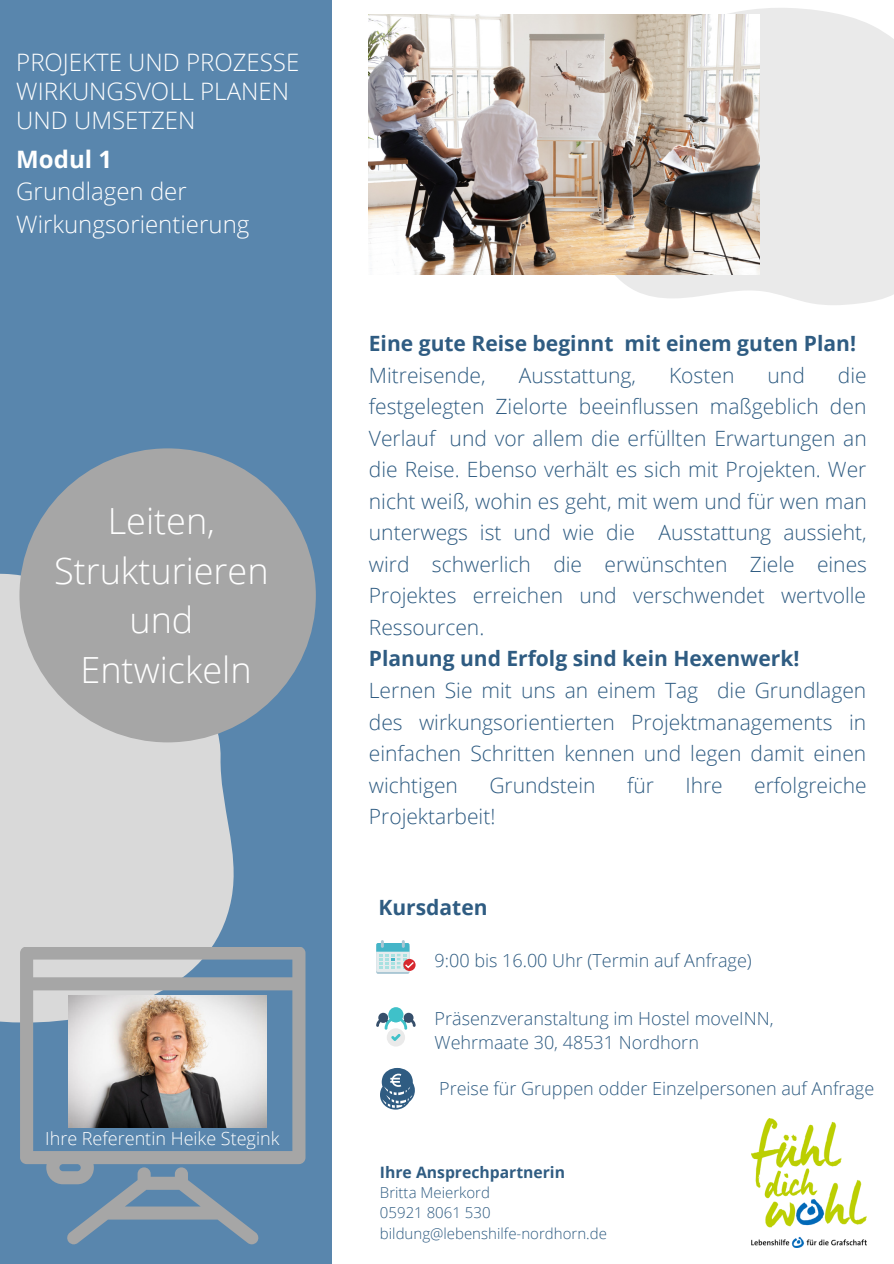
<style>
.page{position:relative;width:894px;height:1264px;background:#fff}
.page>*{position:absolute;margin:0;border:0;box-sizing:border-box;transform-origin:0 0}
.t1{font:300 36px/49.5px "Open Sans";color:#fff;text-align:center}
.t2{font:300 24px/29.2px "Open Sans";color:#fff}
.t3{font:700 24px "Open Sans";color:#fff}
.t4{font:300 21px/31.5px "Open Sans";color:#2f5c82;text-align:justify}
.t5{font:700 21px "Open Sans";color:#2f5c82}
.t6{font:300 18px/24.8px "Open Sans";color:#2f5c82}
.t7{font:300 18px "Open Sans";color:#fff}
.t8{font:700 15.75px "Open Sans";color:#2f5c82}
.t9{font:300 15px/20.2px "Open Sans";color:#2f5c82}
</style>
<div class="page">
<div style="left:0;top:0;width:331px;height:1263px;background:#5986ad"></div>
<div style="left:0;top:573px;width:239px;height:450px;background:#d9d9d9"></div>
<svg style="left:568px;top:8px;width:325px;height:297px;background:#ececec"></svg>
<div style="left:19px;top:448px;width:297px;height:294px;background:#a6a6a6;border-radius:50%"></div>
<svg style="left:20px;top:946px;width:285px;height:238px"></svg>
<svg style="left:66px;top:1167px;width:193px;height:77px"></svg>
<svg style="left:380px;top:1068px;width:35px;height:41px"></svg>
<img style="left:369px;top:14px;width:390px;height:260px">
<div style="left:376px;top:944px;width:33px;height:29px;background:#aac7d4;border-radius:2px"></div>
<div style="left:376px;top:943px;width:33px;height:29px;background:#e6ecee;border-radius:2px"></div>
<div style="left:403px;top:958px;width:12px;height:13px;background:#d7282f;border-radius:50%"></div>
<svg style="left:376px;top:940px;width:39px;height:29px"></svg>
<div style="left:386px;top:1028px;width:19px;height:18px;background:#eaeaea;border-radius:50%"></div>
<svg style="left:403px;top:1012px;width:10px;height:10px"></svg>
<svg style="left:378px;top:1012px;width:10px;height:10px"></svg>
<div style="left:388px;top:1007px;width:15px;height:15px;background:#3fc1c9;border-radius:50%"></div>
<svg style="left:376px;top:1017px;width:39px;height:24px"></svg>
<img style="left:68px;top:995px;width:198px;height:132px">
<img style="left:751px;top:1118px;width:114px;height:129px">
<p class="t2" style="left:16px;top:47px;width:284px">PROJEKTE UND PROZESSE<br>WIRKUNGSVOLL PLANEN<br>UND UMSETZEN</p>
<p class="t3" style="left:16px;top:142px;width:97px">Modul 1</p>
<p class="t2" style="left:16px;top:175px;width:234px;line-height:32.7px">Grundlagen der<br>Wirkungsorientierung</p>
<h1 class="t1" style="left:54px;top:495px;width:216px">Leiten,<br>Strukturieren und<br>Entwickeln</h1>
<p class="t7" style="left:45px;top:1125px;width:235px">Ihre Referentin Heike Stegink</p>
<p class="t5" style="left:369px;top:328px;width:488px">Eine gute Reise beginnt mit einem guten Plan!</p>
<p class="t4" style="left:369px;top:359px;width:118px">Mitreisende,</p>
<p class="t4" style="left:518px;top:359px;width:119px">Ausstattung,</p>
<p class="t4" style="left:669px;top:359px;width:67px">Kosten</p>
<p class="t4" style="left:767px;top:359px;width:39px">und</p>
<p class="t4" style="left:369px;top:359px;width:499px;text-indent:469px">die festgelegten Zielorte beeinflussen maßgeblich den Verlauf und vor allem die erfüllten Erwartungen an die Reise. Ebenso verhält es sich mit Projekten. Wer nicht weiß, wohin es geht, mit wem und für wen man unterwegs ist und wie die Ausstattung aussieht, wird schwerlich die erwünschten Ziele eines Projektes erreichen und verschwendet wertvolle Ressourcen.</p>
<p class="t5" style="left:369px;top:644px;width:432px">Planung und Erfolg sind kein Hexenwerk!</p>
<p class="t4" style="left:369px;top:674px;width:499px">Lernen Sie mit uns an einem Tag die Grundlagen des wirkungsorientierten Projektmanagements in einfachen Schritten kennen und legen damit einen wichtigen</p>
<p class="t4" style="left:489px;top:768px;width:108px">Grundstein</p>
<p class="t4" style="left:627px;top:768px;width:28px">für</p>
<p class="t4" style="left:685px;top:768px;width:39px">Ihre</p>
<p class="t4" style="left:754px;top:768px;width:114px">erfolgreiche</p>
<p class="t4" style="left:369px;top:800px;width:128px">Projektarbeit!</p>
<p class="t5" style="left:378px;top:892px;width:111px">Kursdaten</p>
<p class="t6" style="left:434px;top:947px;width:318px">9:00 bis 16.00 Uhr (Termin auf Anfrage)</p>
<p class="t6" style="left:434px;top:1005px;width:340px">Präsenzveranstaltung im Hostel moveINN,<br>Wehrmaate 30, 48531 Nordhorn</p>
<p class="t6" style="left:439px;top:1075px;width:436px">Preise für Gruppen odder Einzelpersonen auf Anfrage</p>
<p class="t8" style="left:380px;top:1160px;width:187px">Ihre Ansprechpartnerin</p>
<p class="t9" style="left:380px;top:1182px;width:228px">Britta Meierkord<br>05921 8061 530 bildung@lebenshilfe-nordhorn.de</p>
</div>
